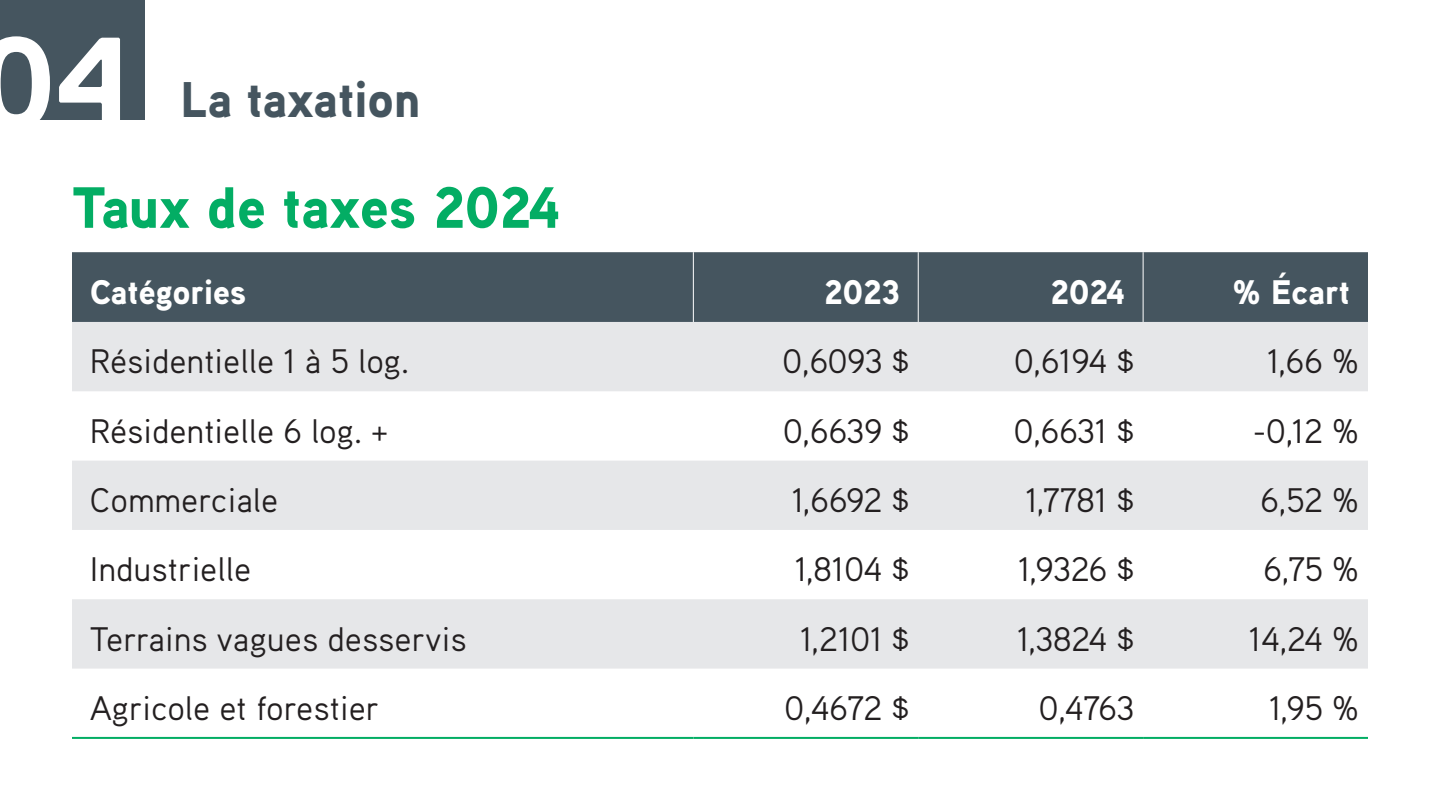
<style>
.page{position:relative;width:1440px;height:811px;background:#fff}
.page>*{position:absolute;margin:0;border:0;box-sizing:border-box;transform-origin:0 0}
.t1{font:700 129.8px "Replica";color:#fff}
.t2{font:900 58px "Aaux Pro";color:#03ad64}
.t3{font:900 50px "Aaux Pro";color:#45555f}
.tableau{font:34px "Aaux Pro";color:#231f20}
.TEXTE{font:34px "Aaux Pro";color:#231f20}
.TEXTE-2{font:900 34px "Aaux Pro";color:#fff}
</style>
<div class="page">
<div style="left:72px;top:252px;width:1296px;height:70px;background:#45555f"></div>
<svg style="left:72px;top:322px;width:1296px;height:346px;fill:#e6e7e9"></svg>
<hr style="left:72px;top:736px;width:621px;height:2px;background:#03ad64">
<hr style="left:693px;top:736px;width:225px;height:2px;background:#03ad64">
<hr style="left:918px;top:736px;width:225px;height:2px;background:#03ad64">
<hr style="left:1143px;top:736px;width:225px;height:2px;background:#03ad64">
<hr style="left:693px;top:252px;width:1px;height:70px;background:#fff">
<hr style="left:918px;top:252px;width:1px;height:70px;background:#fff">
<hr style="left:1143px;top:252px;width:1px;height:70px;background:#fff">
<div style="left:0;top:0;width:144px;height:119px;background:#45555f"></div>
<p class="t1" style="left:-23px;top:12px;width:155px">04</p>
<p class="t3" style="left:180px;top:67px;width:242px">La taxation</p>
<p class="t2" style="left:72px;top:170px;width:490px">Taux de taxes 2024</p>
<p class="TEXTE-2" style="left:90px;top:270px;width:157px">Catégories</p>
<p class="TEXTE-2" style="left:824px;top:270px;width:77px">2023</p>
<p class="TEXTE-2" style="left:1051px;top:270px;width:76px">2024</p>
<p class="TEXTE-2" style="left:1233px;top:270px;width:119px">% Écart</p>
<p class="TEXTE" style="left:90px;top:340px;width:321px">Résidentielle 1 à 5 log.</p>
<p class="tableau" style="left:783px;top:340px;width:128px">0,6093 $</p>
<p class="tableau" style="left:1014px;top:340px;width:122px">0,6194 $</p>
<p class="tableau" style="left:1267px;top:340px;width:93px">1,66 %</p>
<p class="TEXTE" style="left:90px;top:409px;width:300px">Résidentielle 6 log. +</p>
<p class="tableau" style="left:783px;top:409px;width:128px">0,6639 $</p>
<p class="tableau" style="left:1014px;top:409px;width:122px">0,6631 $</p>
<p class="tableau" style="left:1253px;top:409px;width:108px">-0,12 %</p>
<p class="TEXTE" style="left:90px;top:478px;width:190px">Commerciale</p>
<p class="tableau" style="left:792px;top:478px;width:119px">1,6692 $</p>
<p class="tableau" style="left:1025px;top:478px;width:110px">1,7781 $</p>
<p class="tableau" style="left:1260px;top:478px;width:100px">6,52 %</p>
<p class="TEXTE" style="left:90px;top:547px;width:163px">Industrielle</p>
<p class="tableau" style="left:795px;top:547px;width:116px">1,8104 $</p>
<p class="tableau" style="left:1018px;top:547px;width:117px">1,9326 $</p>
<p class="tableau" style="left:1263px;top:547px;width:97px">6,75 %</p>
<p class="TEXTE" style="left:90px;top:617px;width:378px">Terrains vagues desservis</p>
<p class="tableau" style="left:800px;top:617px;width:110px">1,2101 $</p>
<p class="tableau" style="left:1017px;top:617px;width:119px">1,3824 $</p>
<p class="tableau" style="left:1249px;top:617px;width:112px">14,24 %</p>
<p class="TEXTE" style="left:90px;top:686px;width:291px">Agricole et forestier</p>
<p class="tableau" style="left:785px;top:686px;width:126px">0,4672 $</p>
<p class="tableau" style="left:1039px;top:686px;width:97px">0,4763</p>
<p class="tableau" style="left:1269px;top:686px;width:91px">1,95 %</p>
</div>
